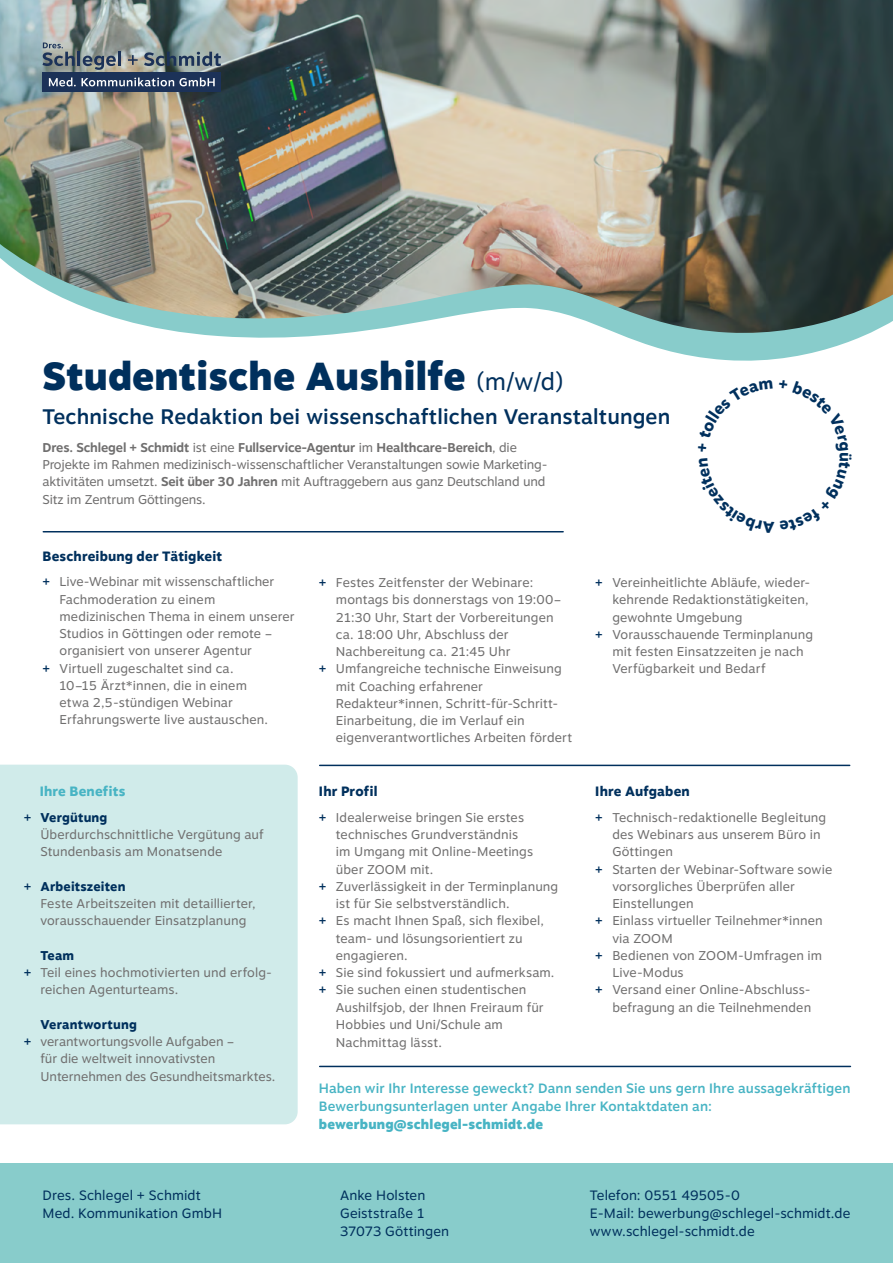
<style>
.page{position:relative;width:893px;height:1263px;background:#fff}
.page>*{position:absolute;margin:0;border:0;box-sizing:border-box;transform-origin:0 0}
.t1{font:900 39px "Motiva Sans";letter-spacing:.01em;color:#00305d}
.t2{font:500 21px "Motiva Sans";letter-spacing:.01em;color:#00305d}
.t3{font:13.5px/18px "Motiva Sans";letter-spacing:.005em;color:#00305d}
.t4{font:500 13.5px/18px "Motiva Sans";letter-spacing:.01em;color:#48b4c4}
.t5{font:800 13.5px "Motiva Sans";letter-spacing:.015em;color:#00305d}
.t6{font:900 13.5px "Motiva Sans";letter-spacing:.015em;color:#48b4c4}
.t7{font:800 13.5px "Motiva Sans";letter-spacing:.015em;color:#48b4c4}
.t8{font:12.75px/17.2px "Motiva Sans";letter-spacing:.01em;color:#706f6f}
.t9{font:12.75px/17.2px "Motiva Sans";letter-spacing:-.01em;color:#706f6f}
.t10{font:800 12.75px "Motiva Sans";letter-spacing:.015em;color:#00305d}
.s1{font-weight:400;font-size:24px}
.s2{font-weight:700}
.s3{font-weight:500;color:#00305d}
.s4{font-weight:800;color:#00305d}
</style>
<div class="page">
<svg style="left:238px;top:337px;width:623px;height:24px"></svg>
<img style="left:0;top:0;width:893px;height:337px">
<div style="left:43px;top:73px;width:178px;height:19px;background:#1c3258"></div>
<svg style="left:43px;top:43px;width:73px;height:27px;background:#7a8588"></svg>
<hr style="left:118px;top:52px;width:3px;height:14px;background:#1c3258">
<svg style="left:128px;top:55px;width:10px;height:10px"></svg>
<svg style="left:144px;top:52px;width:77px;height:14px"></svg>
<svg style="left:49px;top:77px;width:166px;height:9px"></svg>
<div style="left:0;top:1163px;width:893px;height:100px;background:#88cccb"></div>
<hr style="left:320px;top:1066px;width:530px;height:1px;background:#00305d">
<hr style="left:320px;top:765px;width:530px;height:1px;background:#00305d">
<hr style="left:43px;top:531px;width:520px;height:1px;background:#00305d">
<div style="left:0;top:765px;width:298px;height:359px;background:#d0ebea"></div>
<h1 class="t1" style="left:43px;top:348px;width:523px">Studentische Aushilfe <span class="s1">(m/w/d)</span></h1>
<h2 class="t2" style="left:43px;top:401px;width:629px">Technische Redaktion bei wissenschaftlichen Veranstaltungen</h2>
<p class="t9" style="left:43px;top:438px;width:504px"><span class="s2">Dres. Schlegel + Schmidt</span> ist eine <span class="s2">Fullservice-Agentur</span> im <span class="s2">Healthcare-Bereich</span>, die Projekte im Rahmen medizinisch-wissenschaftlicher Veranstaltungen sowie Marketing&shy;aktivitäten umsetzt. <span class="s2">Seit über 30 Jahren</span> mit Auftraggebern aus ganz Deutschland und Sitz im Zentrum Göttingens.</p>
<p class="t5" style="left:43px;top:546px;width:181px">Beschreibung der Tätigkeit</p>
<p class="t8" style="left:43px;top:573px;width:233px"><span class="s3">+</span> Live-Webinar mit wissenschaftlicher</p>
<p class="t8" style="left:60px;top:590px;width:157px">Fachmoderation zu einem</p>
<p class="t8" style="left:60px;top:607px;width:237px">medizinischen Thema in einem unserer</p>
<p class="t8" style="left:60px;top:625px;width:214px">Studios in Göttingen oder remote –</p>
<p class="t8" style="left:60px;top:642px;width:194px">organisiert von unserer Agentur</p>
<p class="t8" style="left:43px;top:659px;width:193px"><span class="s3">+</span> Virtuell zugeschaltet sind ca.</p>
<p class="t8" style="left:60px;top:676px;width:189px">10–15 Ärzt*innen, die in einem</p>
<p class="t8" style="left:60px;top:694px;width:175px">etwa 2,5-stündigen Webinar</p>
<p class="t8" style="left:60px;top:711px;width:210px">Erfahrungswerte live austauschen.</p>
<p class="t7" style="left:40px;top:781px;width:87px">Ihre Benefits</p>
<p class="t8" style="left:40px;top:808px;width:225px;text-indent:-16px"><span class="s3">+</span> <span class="s4">Vergütung<br></span>Überdurchschnittliche Vergütung auf<br>Stundenbasis am Monatsende</p>
<p class="t8" style="left:40px;top:877px;width:217px;text-indent:-16px"><span class="s3">+</span> <span class="s4">Arbeitszeiten<br></span>Feste Arbeitszeiten mit detaillierter, vorausschauender Einsatzplanung</p>
<p class="t10" style="left:40px;top:946px;width:35px">Team</p>
<p class="t8" style="left:24px;top:964px;width:249px"><span class="s3">+</span> Teil eines hochmotivierten und erfolg-</p>
<p class="t8" style="left:40px;top:981px;width:139px">reichen Agenturteams.</p>
<p class="t10" style="left:40px;top:1015px;width:98px">Verantwortung</p>
<p class="t8" style="left:24px;top:1033px;width:212px"><span class="s3">+</span> verantwortungsvolle Aufgaben –</p>
<p class="t8" style="left:40px;top:1050px;width:176px">für die weltweit innovativsten</p>
<p class="t8" style="left:40px;top:1067px;width:236px">Unternehmen des Gesundheitsmarktes.</p>
<p class="t3" style="left:43px;top:1186px;width:181px">Dres. Schlegel + Schmidt<br>Med. Kommunikation GmbH</p>
<p class="t8" style="left:319px;top:574px;width:216px"><span class="s3">+</span> Festes Zeitfenster der Webinare:</p>
<p class="t8" style="left:336px;top:591px;width:227px">montags bis donnerstags von 19:00–</p>
<p class="t8" style="left:336px;top:608px;width:219px">21:30 Uhr, Start der Vorbereitungen</p>
<p class="t8" style="left:336px;top:625px;width:174px">ca. 18:00 Uhr, Abschluss der</p>
<p class="t8" style="left:336px;top:643px;width:176px">Nachbereitung ca. 21:45 Uhr</p>
<p class="t8" style="left:319px;top:660px;width:244px"><span class="s3">+</span> Umfangreiche technische Einweisung</p>
<p class="t8" style="left:336px;top:677px;width:149px">mit Coaching erfahrener</p>
<p class="t8" style="left:336px;top:694px;width:224px">Redakteur*innen, Schritt-für-Schritt-</p>
<p class="t8" style="left:336px;top:712px;width:190px">Einarbeitung, die im Verlauf ein</p>
<p class="t8" style="left:336px;top:729px;width:238px">eigenverantwortliches Arbeiten fördert</p>
<p class="t5" style="left:319px;top:781px;width:60px">Ihr Profil</p>
<p class="t8" style="left:319px;top:808px;width:207px"><span class="s3">+</span> Idealerweise bringen Sie erstes</p>
<p class="t8" style="left:336px;top:826px;width:184px">technisches Grundverständnis</p>
<p class="t8" style="left:336px;top:843px;width:199px">im Umgang mit Online-Meetings</p>
<p class="t8" style="left:336px;top:860px;width:99px">über ZOOM mit.</p>
<p class="t8" style="left:319px;top:877px;width:241px"><span class="s3">+</span> Zuverlässigkeit in der Terminplanung</p>
<p class="t8" style="left:336px;top:895px;width:175px">ist für Sie selbstverständlich.</p>
<p class="t8" style="left:319px;top:912px;width:226px"><span class="s3">+</span> Es macht Ihnen Spaß, sich flexibel,</p>
<p class="t8" style="left:336px;top:929px;width:188px">team- und lösungsorientiert zu</p>
<p class="t8" style="left:336px;top:946px;width:73px">engagieren.</p>
<p class="t8" style="left:319px;top:964px;width:237px"><span class="s3">+</span> Sie sind fokussiert und aufmerksam.</p>
<p class="t8" style="left:319px;top:981px;width:209px"><span class="s3">+</span> Sie suchen einen studentischen</p>
<p class="t8" style="left:336px;top:998px;width:209px">Aushilfsjob, der Ihnen Freiraum für</p>
<p class="t8" style="left:336px;top:1015px;width:168px">Hobbies und Uni/Schule am</p>
<p class="t8" style="left:336px;top:1033px;width:107px">Nachmittag lässt.</p>
<p class="t8" style="left:595px;top:574px;width:214px"><span class="s3">+</span> Vereinheitlichte Abläufe, wieder-</p>
<p class="t8" style="left:612px;top:591px;width:198px">kehrende Redaktionstätigkeiten,</p>
<p class="t8" style="left:612px;top:608px;width:132px">gewohnte Umgebung</p>
<p class="t8" style="left:595px;top:625px;width:219px"><span class="s3">+</span> Vorausschauende Terminplanung</p>
<p class="t8" style="left:612px;top:643px;width:193px">mit festen Einsatzzeiten je nach</p>
<p class="t8" style="left:612px;top:660px;width:155px">Verfügbarkeit und Bedarf</p>
<p class="t5" style="left:595px;top:781px;width:96px">Ihre Aufgaben</p>
<p class="t8" style="left:595px;top:808px;width:232px"><span class="s3">+</span> Technisch-redaktionelle Begleitung</p>
<p class="t8" style="left:612px;top:826px;width:210px">des Webinars aus unserem Büro in</p>
<p class="t8" style="left:612px;top:843px;width:62px">Göttingen</p>
<p class="t8" style="left:595px;top:860px;width:238px"><span class="s3">+</span> Starten der Webinar-Software sowie</p>
<p class="t8" style="left:612px;top:877px;width:184px">vorsorgliches Überprüfen aller</p>
<p class="t8" style="left:612px;top:895px;width:83px">Einstellungen</p>
<p class="t8" style="left:595px;top:912px;width:229px"><span class="s3">+</span> Einlass virtueller Teilnehmer*innen</p>
<p class="t8" style="left:612px;top:929px;width:62px">via ZOOM</p>
<p class="t8" style="left:595px;top:946px;width:228px"><span class="s3">+</span> Bedienen von ZOOM-Umfragen im</p>
<p class="t8" style="left:612px;top:964px;width:73px">Live-Modus</p>
<p class="t8" style="left:595px;top:981px;width:215px"><span class="s3">+</span> Versand einer Online-Abschluss-</p>
<p class="t8" style="left:612px;top:998px;width:200px">befragung an die Teilnehmenden</p>
<p class="t4" style="left:319px;top:1079px;width:533px">Haben wir Ihr Interesse geweckt? Dann senden Sie uns gern Ihre aussagekräftigen<br>Bewerbungsunterlagen unter Angabe Ihrer Kontaktdaten an:</p>
<p class="t6" style="left:319px;top:1115px;width:226px">bewerbung@schlegel-schmidt.de</p>
<p class="t3" style="left:340px;top:1186px;width:111px">Anke Holsten<br>Geiststraße 1<br>37073 Göttingen</p>
<p class="t3" style="left:590px;top:1186px;width:262px">Telefon: 0551 49505-0<br>E-Mail: bewerbung@schlegel-schmidt.de www.schlegel-schmidt.de</p>
</div>
